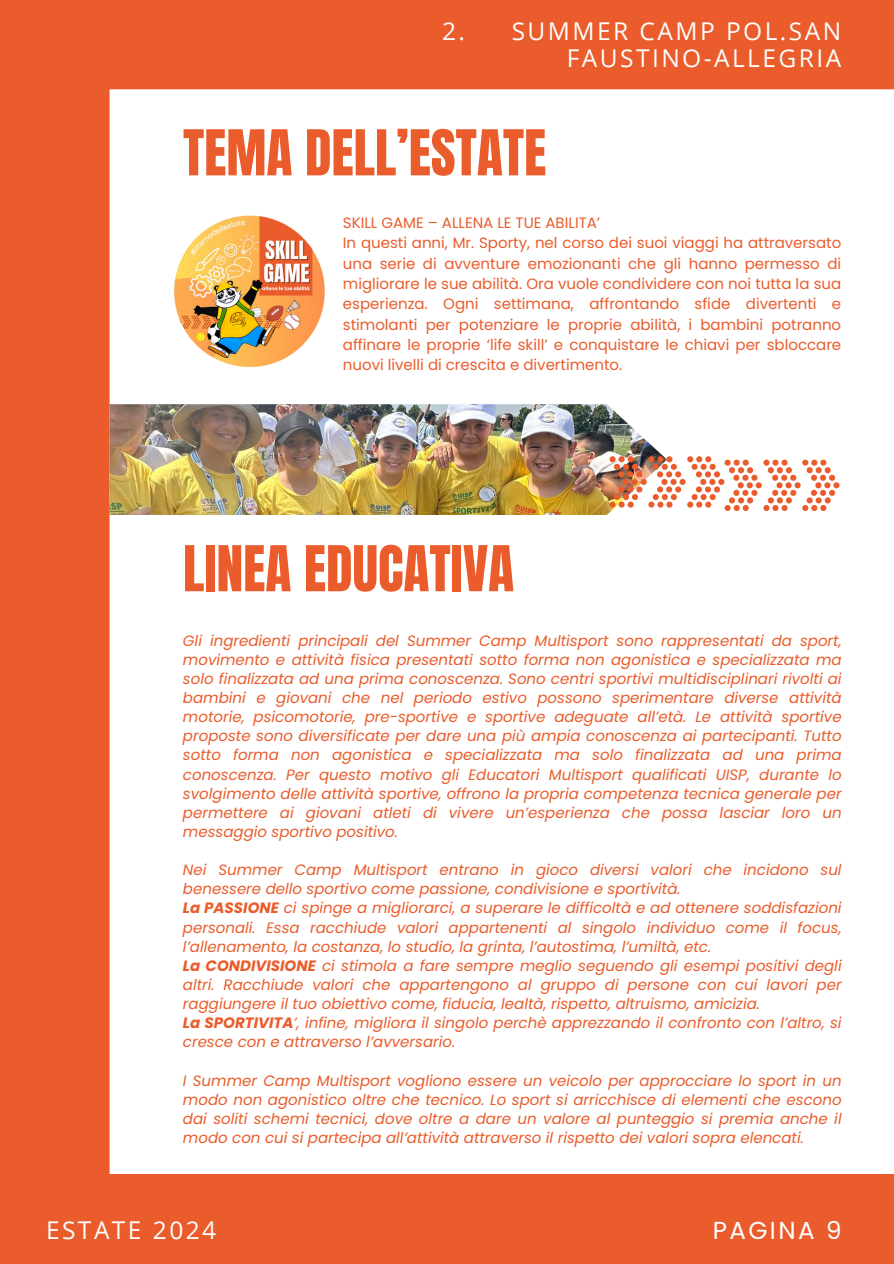
<style>
.page{position:relative;width:894px;height:1264px;background:#fff}
.page>*{position:absolute;margin:0;border:0;box-sizing:border-box;transform-origin:0 0}
.t1{font:53.7px "Anton";color:#ea5c2b}
.t2{font:24.6px "Poppins";letter-spacing:.1em;color:#fff}
.t3{font:24.45px/27px "Open Sans";letter-spacing:.1em;color:#fefefe;text-align:right}
.t4{font:24.45px "Open Sans";letter-spacing:.1em;color:#fff}
.t5{font:italic 15px/19.2px "Poppins";color:#ea5c2b;text-align:justify}
.t6{font:15px/20.2px "Poppins";color:#ea5c2b;text-align:justify}
.s1{font-weight:700}
</style>
<div class="page">
<div style="left:0;top:0;width:893px;height:1263px;background:#ea5c2b"></div>
<div style="left:110px;top:89px;width:783px;height:1085px;background:#fff"></div>
<img style="left:110px;top:404px;width:556px;height:111px">
<svg style="left:609px;top:456px;width:230px;height:55px"></svg>
<img style="left:170px;top:215px;width:156px;height:153px">
<p class="t3" style="left:442px;top:17px;width:400px">2. SUMMER CAMP POL.SAN<br>FAUSTINO-ALLEGRIA</p>
<p class="t1" style="left:183px;top:114px;width:364px">TEMA DELL’ESTATE</p>
<h2 class="t6" style="left:343px;top:213px;width:259px">SKILL GAME – ALLENA LE TUE ABILITA’</h2>
<h1 class="t6" style="left:343px;top:233px;width:499px">In questi anni, Mr. Sporty, nel corso dei suoi viaggi ha attraversato una serie di avventure emozionanti che gli hanno permesso di migliorare le sue abilità. Ora vuole condividere con noi tutta la sua esperienza. Ogni settimana, affrontando sfide divertenti e stimolanti per potenziare le proprie abilità, i bambini potranno affinare le proprie ‘life skill’ e conquistare le chiavi per sbloccare nuovi livelli di crescita e divertimento.</h1>
<p class="t1" style="left:183px;top:530px;width:332px">LINEA EDUCATIVA</p>
<p class="t5" style="left:183px;top:630px;width:660px">Gli ingredienti principali del Summer Camp Multisport sono rappresentati da sport, movimento e attività fisica presentati sotto forma non agonistica e specializzata ma solo finalizzata ad una prima conoscenza. Sono centri sportivi multidisciplinari rivolti ai bambini e giovani che nel periodo estivo possono sperimentare diverse attività motorie, psicomotorie, pre-sportive e sportive adeguate all’età. Le attività sportive proposte sono diversificate per dare una più ampia conoscenza ai partecipanti. Tutto sotto forma non agonistica e specializzata ma solo finalizzata ad una prima conoscenza. Per questo motivo gli Educatori Multisport qualificati UISP, durante lo svolgimento delle attività sportive, offrono la propria competenza tecnica generale per permettere ai giovani atleti di vivere un’esperienza che possa lasciar loro un messaggio sportivo positivo.</p>
<h1 class="t5" style="left:183px;top:860px;width:660px">Nei Summer Camp Multisport entrano in gioco diversi valori che incidono sul benessere dello sportivo come passione, condivisione e sportività.</h1>
<p class="t5" style="left:183px;top:898px;width:660px"><span class="s1">La PASSIONE</span> ci spinge a migliorarci, a superare le difficoltà e ad ottenere soddisfazioni personali. Essa racchiude valori appartenenti al singolo individuo come il focus, l’allenamento, la costanza, lo studio, la grinta, l’autostima, l’umiltà, etc.</p>
<p class="t5" style="left:183px;top:956px;width:660px"><span class="s1">La CONDIVISIONE</span> ci stimola a fare sempre meglio seguendo gli esempi positivi degli altri. Racchiude valori che appartengono al gruppo di persone con cui lavori per raggiungere il tuo obiettivo come, fiducia, lealtà, rispetto, altruismo, amicizia.</p>
<p class="t5" style="left:183px;top:1013px;width:660px"><span class="s1">La SPORTIVITA</span>’, infine, migliora il singolo perchè apprezzando il confronto con l’altro, si cresce con e attraverso l’avversario.</p>
<p class="t5" style="left:183px;top:1070px;width:660px">I Summer Camp Multisport vogliono essere un veicolo per approcciare lo sport in un modo non agonistico oltre che tecnico. Lo sport si arricchisce di elementi che escono dai soliti schemi tecnici, dove oltre a dare un valore al punteggio si premia anche il modo con cui si partecipa all’attività attraverso il rispetto dei valori sopra elencati.</p>
<p class="t4" style="left:46px;top:1213px;width:172px">ESTATE 2024</p>
<p class="t2" style="left:712px;top:1213px;width:130px">PAGINA 9</p>
</div>
